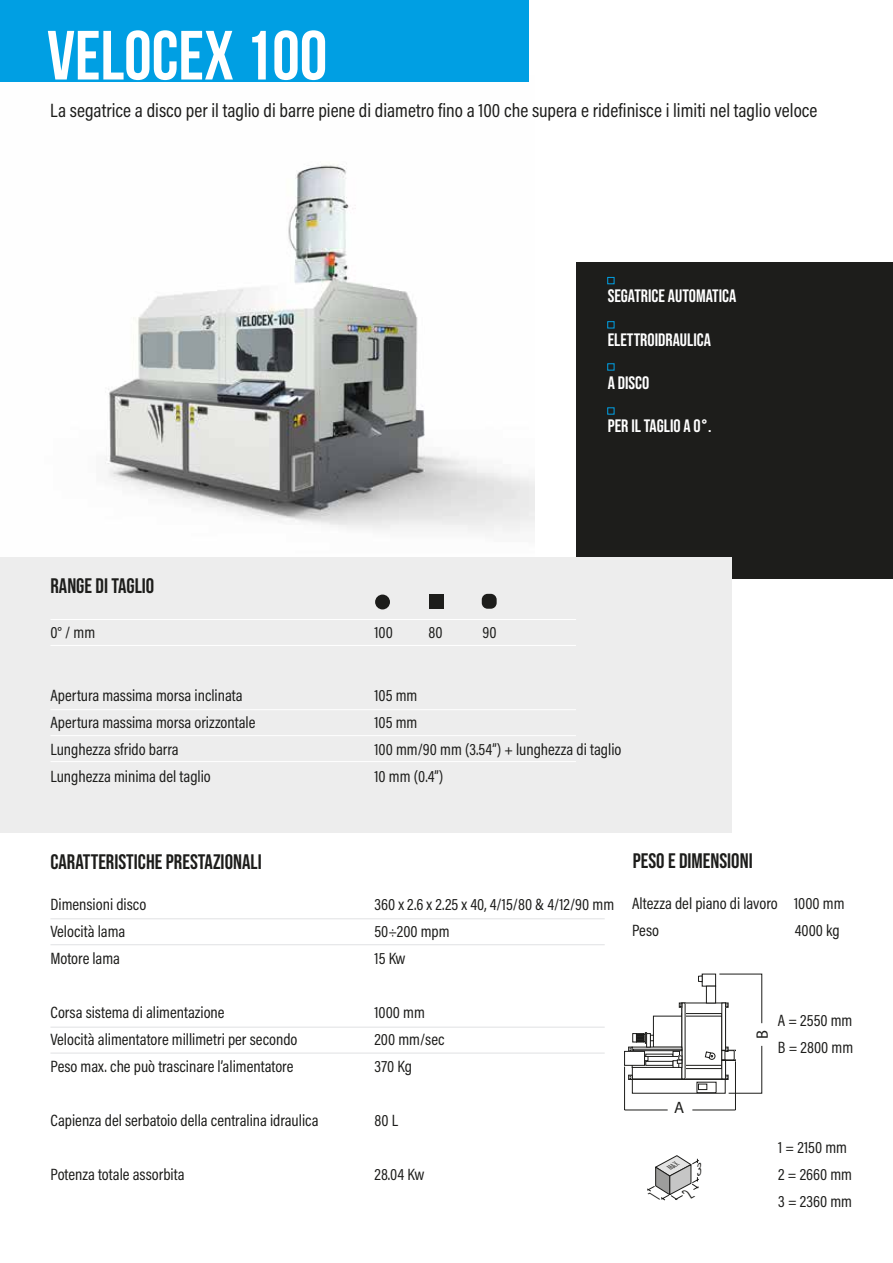
<style>
.page{position:relative;width:893px;height:1263px;background:#fff}
.page>*{position:absolute;margin:0;border:0;box-sizing:border-box;transform-origin:0 0}
.t1{font:21px "Bebas Neue";color:#1d1d1b}
.t2{font:19.5px "Acumin Pro Cond";color:#1d1d1b}
.t3{font:18px "Bebas Neue";color:#fff}
.t4{font:16.5px/27px "Acumin Pro Cond";color:#1d1d1b}
.t5{font:16.5px "Myriad Pro";color:#1d1d1b}
</style>
<div class="page">
<img style="left:0;top:81px;width:534px;height:451px">
<div style="left:0;top:0;width:529px;height:81px;background:#009fe3"></div>
<div style="left:576px;top:262px;width:317px;height:317px;background:#1d1d1b"></div>
<div style="left:0;top:557px;width:732px;height:276px;background:#ededed"></div>
<hr style="left:50px;top:918px;width:555px;height:1px;background:#e0e1e3">
<hr style="left:50px;top:944px;width:555px;height:1px;background:#e0e1e3">
<hr style="left:50px;top:1027px;width:555px;height:1px;background:#e0e1e3">
<hr style="left:50px;top:1053px;width:555px;height:1px;background:#e0e1e3">
<hr style="left:50px;top:645px;width:526px;height:1px;background:#fff">
<hr style="left:50px;top:619px;width:526px;height:1px;background:#fff">
<hr style="left:50px;top:735px;width:526px;height:1px;background:#fff">
<hr style="left:50px;top:709px;width:526px;height:1px;background:#fff">
<hr style="left:50px;top:761px;width:526px;height:1px;background:#fff">
<div style="left:429px;top:594px;width:14px;height:15px;background:#1d1d1b"></div>
<div style="left:482px;top:594px;width:15px;height:15px;background:#1d1d1b;border-radius:6px"></div>
<div style="left:375px;top:594px;width:15px;height:15px;background:#1d1d1b;border-radius:50%"></div>
<div style="left:607px;top:277px;width:7px;height:7px;border:1px solid #009fe3"></div>
<div style="left:607px;top:321px;width:7px;height:7px;border:1px solid #009fe3"></div>
<div style="left:607px;top:363px;width:7px;height:7px;border:1px solid #009fe3"></div>
<div style="left:607px;top:407px;width:7px;height:8px;border:1px solid #009fe3"></div>
<svg style="left:48px;top:30px;width:185px;height:50px"></svg>
<svg style="left:252px;top:31px;width:14px;height:49px"></svg>
<svg style="left:274px;top:30px;width:51px;height:50px"></svg>
<div style="left:632px;top:1067px;width:93px;height:12px;border:1px solid #1d1d1b"></div>
<svg style="left:685px;top:1015px;width:35px;height:52px"></svg>
<div style="left:682px;top:1013px;width:40px;height:56px;border:1px solid #1d1d1b"></div>
<div style="left:685px;top:1016px;width:37px;height:49px;background:#fff"></div>
<div style="left:653px;top:1016px;width:29px;height:31px;border:1px solid #1d1d1b"></div>
<div style="left:722px;top:1003px;width:4px;height:76px;border:1px solid #1d1d1b"></div>
<div style="left:632px;top:1079px;width:93px;height:14px;border:1px solid #1d1d1b"></div>
<svg style="left:699px;top:1084px;width:9px;height:7px"></svg>
<div style="left:697px;top:1082px;width:19px;height:11px;border:1px solid #1d1d1b"></div>
<div style="left:698px;top:1084px;width:9px;height:5px;background:#fff"></div>
<div style="left:698px;top:1084px;width:9px;height:6px;border:1px solid #1d1d1b"></div>
<svg style="left:679px;top:1003px;width:3px;height:4px"></svg>
<svg style="left:628px;top:1075px;width:4px;height:4px"></svg>
<svg style="left:645px;top:1051px;width:28px;height:14px"></svg>
<div style="left:632px;top:1047px;width:50px;height:20px;border:1px solid #1d1d1b"></div>
<div style="left:633px;top:1049px;width:49px;height:2px;border:1px solid #1d1d1b"></div>
<div style="left:646px;top:1061px;width:27px;height:4px;border:1px solid #1d1d1b"></div>
<svg style="left:673px;top:1051px;width:9px;height:16px"></svg>
<svg style="left:628px;top:1032px;width:25px;height:29px"></svg>
<div style="left:646px;top:1033px;width:4px;height:14px;border:1px solid #1d1d1b"></div>
<div style="left:702px;top:974px;width:14px;height:12px;border:1px solid #1d1d1b"></div>
<svg style="left:698px;top:976px;width:4px;height:6px"></svg>
<div style="left:706px;top:986px;width:10px;height:17px;border:1px solid #1d1d1b"></div>
<svg style="left:705px;top:1052px;width:10px;height:7px"></svg>
<div style="left:625px;top:1051px;width:19px;height:14px;background:#fff"></div>
<div style="left:624px;top:1051px;width:21px;height:14px;border:1px solid #1d1d1b"></div>
<hr style="left:624px;top:1066px;width:1px;height:44px;background:#1d1d1b">
<hr style="left:735px;top:1061px;width:1px;height:49px;background:#1d1d1b">
<hr style="left:625px;top:1110px;width:43px;height:1px;background:#1d1d1b">
<hr style="left:692px;top:1110px;width:43px;height:1px;background:#1d1d1b">
<svg style="left:722px;top:1046px;width:40px;height:47px"></svg>
<svg style="left:719px;top:974px;width:43px;height:49px"></svg>
<svg style="left:647px;top:1155px;width:52px;height:45px"></svg>
<p class="t2" style="left:50px;top:98px;width:769px">La segatrice a disco per il taglio di barre piene di diametro fino a 100 che supera e ridefinisce i limiti nel taglio veloce</p>
<p class="t1" style="left:50px;top:574px;width:105px">RANGE DI TAGLIO</p>
<p class="t4" style="left:50px;top:619px;width:46px">0° / mm</p>
<p class="t4" style="left:374px;top:619px;width:20px">100</p>
<p class="t4" style="left:428px;top:619px;width:16px">80</p>
<p class="t4" style="left:482px;top:619px;width:16px">90</p>
<p class="t3" style="left:608px;top:286px;width:130px">SEGATRICE AUTOMATICA</p>
<p class="t3" style="left:608px;top:329px;width:105px">ELETTROIDRAULICA</p>
<p class="t3" style="left:608px;top:372px;width:43px">A DISCO</p>
<p class="t3" style="left:608px;top:416px;width:105px">PER IL TAGLIO A 0°.</p>
<p class="t4" style="left:50px;top:682px;width:194px">Apertura massima morsa inclinata</p>
<p class="t4" style="left:374px;top:682px;width:44px">105 mm</p>
<p class="t4" style="left:50px;top:709px;width:207px">Apertura massima morsa orizzontale</p>
<p class="t4" style="left:374px;top:709px;width:44px">105 mm</p>
<p class="t4" style="left:50px;top:736px;width:130px">Lunghezza sfrido barra</p>
<p class="t4" style="left:374px;top:736px;width:248px">100 mm/90 mm (3.54”) + lunghezza di taglio</p>
<p class="t4" style="left:50px;top:763px;width:162px">Lunghezza minima del taglio</p>
<p class="t4" style="left:374px;top:763px;width:70px">10 mm (0.4”)</p>
<p class="t1" style="left:50px;top:850px;width:213px">CARATTERISTICHE PRESTAZIONALI</p>
<p class="t4" style="left:50px;top:891px;width:97px">Dimensioni disco</p>
<p class="t4" style="left:374px;top:891px;width:241px">360 x 2.6 x 2.25 x 40, 4/15/80 &amp; 4/12/90 mm</p>
<p class="t4" style="left:50px;top:918px;width:76px">Velocità lama</p>
<p class="t4" style="left:374px;top:918px;width:77px">50÷200 mpm</p>
<p class="t4" style="left:50px;top:945px;width:71px">Motore lama</p>
<p class="t4" style="left:374px;top:945px;width:33px">15 Kw</p>
<p class="t4" style="left:50px;top:999px;width:176px">Corsa sistema di alimentazione</p>
<p class="t4" style="left:374px;top:999px;width:52px">1000 mm</p>
<p class="t4" style="left:50px;top:1026px;width:249px">Velocità alimentatore millimetri per secondo</p>
<p class="t4" style="left:374px;top:1026px;width:72px">200 mm/sec</p>
<p class="t4" style="left:50px;top:1053px;width:245px">Peso max. che può trascinare l’alimentatore</p>
<p class="t4" style="left:374px;top:1053px;width:39px">370 Kg</p>
<p class="t4" style="left:50px;top:1107px;width:270px">Capienza del serbatoio della centralina idraulica</p>
<p class="t4" style="left:374px;top:1107px;width:25px">80 L</p>
<p class="t4" style="left:50px;top:1161px;width:136px">Potenza totale assorbita</p>
<p class="t4" style="left:374px;top:1161px;width:51px">28.04 Kw</p>
<p class="t1" style="left:633px;top:848px;width:122px">PESO E DIMENSIONI</p>
<p class="t4" style="left:632px;top:889px;width:214px">Altezza del piano di lavoro 1000 mm<br>Peso</p>
<p class="t4" style="left:795px;top:916px;width:47px">4000 kg</p>
<p class="t5" style="left:674px;top:1097px;width:12px">A</p>
<p class="t5" style="left:752px;top:1039px;width:10px;rotate:-90deg">B</p>
<p class="t4" style="left:778px;top:1007px;width:77px">A = 2550 mm<br>B = 2800 mm</p>
<p class="t4" style="left:778px;top:1133px;width:75px">1 = 2150 mm<br>2 = 2660 mm<br>3 = 2360 mm</p>
</div>
